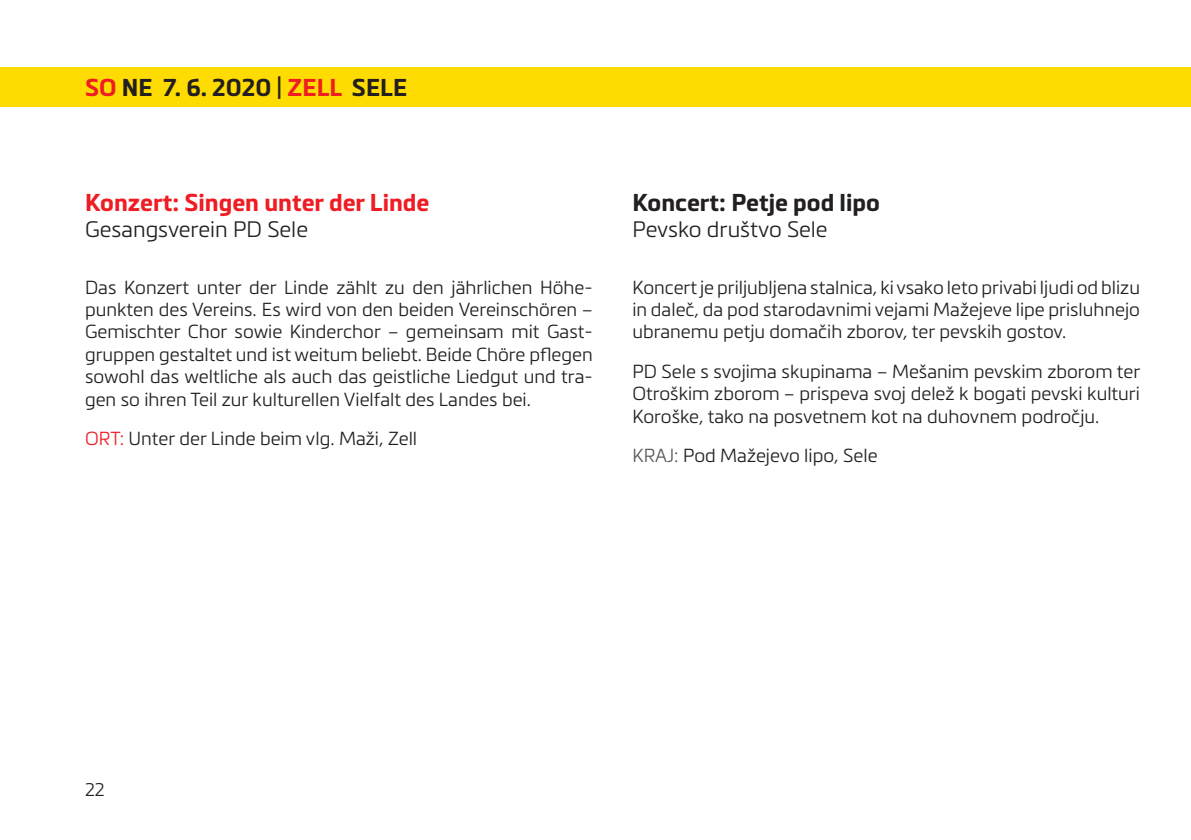
<style>
.page{position:relative;width:1191px;height:840px;background:#fff}
.page>*{position:absolute;margin:0;border:0;box-sizing:border-box;transform-origin:0 0}
.t1{font:700 24px "Metronic Land Kaernten";color:#231f20}
.t2{font:700 24px "Metronic Land Kaernten";color:#ee1d23}
.t3{font:300 22px "Metronic Land Kaernten";color:#231f20}
.t4{font:300 18.6px/22.4px "Metronic Land Kaernten";color:#231f20;text-align:justify}
.t5{font:300 18px "Metronic Land Kaernten";color:#231f20}
.s1{color:#ee1d23}
.s2{color:#57585a}
</style>
<div class="page">
<div style="left:0;top:67px;width:1191px;height:39px;background:#ffdc01"></div>
<p class="t1" style="left:85px;top:72px;width:324px"><span class="s1">SO</span> NE 7. 6. 2020 | <span class="s1">ZELL</span> SELE</p>
<p class="t2" style="left:85px;top:187px;width:346px">Konzert: Singen unter der Linde</p>
<p class="t3" style="left:85px;top:214px;width:224px">Gesangsverein PD Sele</p>
<p class="t4" style="left:85px;top:275px;width:509px">Das Konzert unter der Linde zählt zu den jährlichen Höhe&shy;punkten des Vereins. Es wird von den beiden Vereinschören – Gemischter Chor sowie Kinderchor – gemeinsam mit Gast&shy;gruppen gestaltet und ist weitum beliebt. Beide Chöre pflegen sowohl das weltliche als auch das geistliche Liedgut und tra&shy;gen so ihren Teil zur kulturellen Vielfalt des Landes bei.</p>
<p class="t4" style="left:85px;top:426px;width:334px"><span class="s1">ORT:</span> Unter der Linde beim vlg. Maži, Zell</p>
<p class="t1" style="left:632px;top:187px;width:249px">Koncert: Petje pod lipo</p>
<p class="t3" style="left:632px;top:214px;width:197px">Pevsko društvo Sele</p>
<p class="t4" style="left:632px;top:275px;width:509px">Koncert je priljubljena stalnica, ki vsako leto privabi ljudi od blizu in daleč, da pod starodavnimi vejami Mažejeve lipe prisluhnejo ubranemu petju domačih zborov, ter pevskih gostov.</p>
<p class="t4" style="left:632px;top:359px;width:509px">PD Sele s svojima skupinama – Mešanim pevskim zborom ter Otroškim zborom – prispeva svoj delež k bogati pevski kulturi Koroške, tako na posvetnem kot na duhovnem področju.</p>
<p class="t4" style="left:632px;top:443px;width:247px"><span class="s2">KRAJ:</span> Pod Mažejevo lipo, Sele</p>
<p class="t5" style="left:85px;top:776px;width:21px">22</p>
</div>
